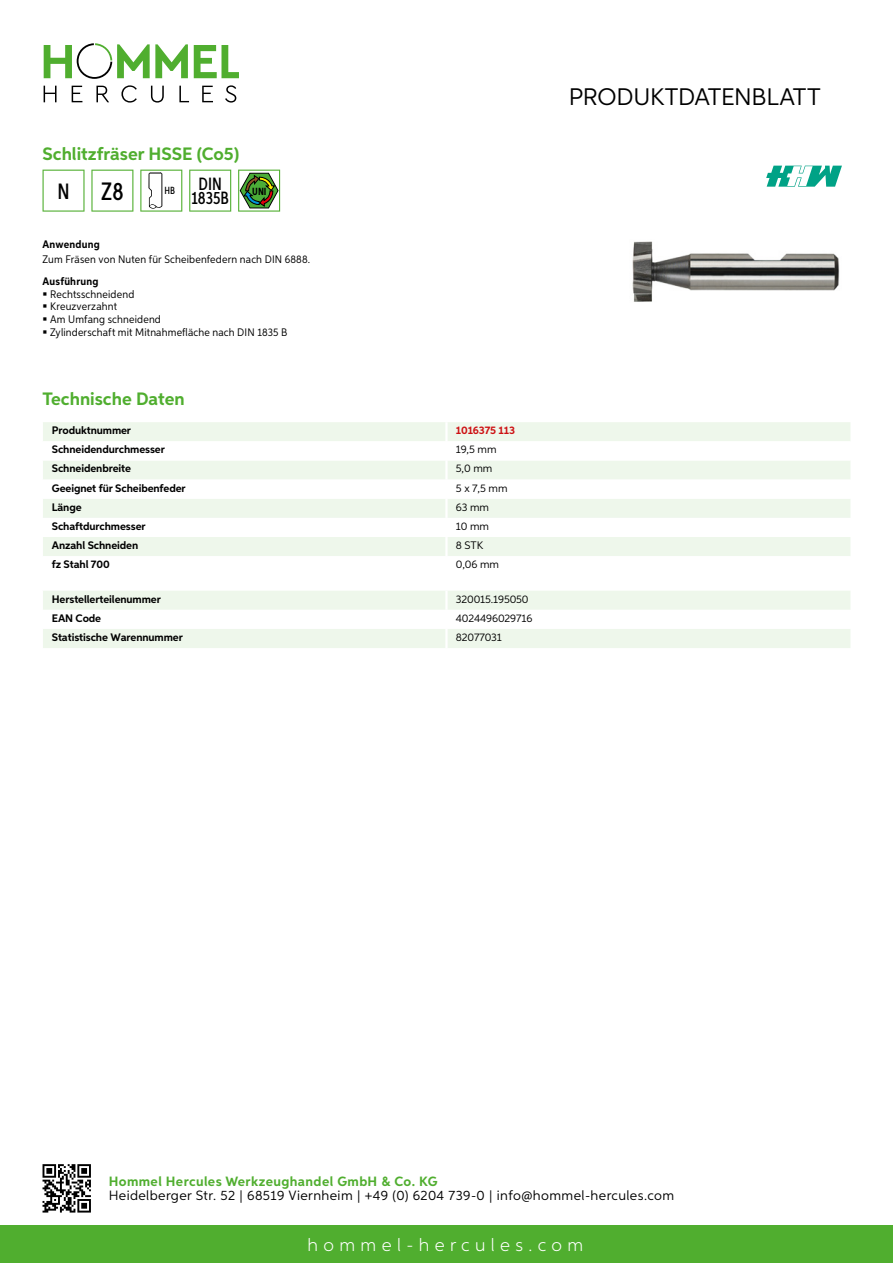
<style>
.page{position:relative;width:893px;height:1263px;background:#fff}
.page>*{position:absolute;margin:0;border:0;box-sizing:border-box;transform-origin:0 0}
.t1{font:500 25.2px "Aspira XX Nar";color:#000}
.t2{font:24px "Aspira";letter-spacing:-.01em;color:#000}
.t3{font:500 22.2px "Aspira XX Nar";color:#000}
.t4{font:700 18px "Aspira";color:#50ae2f}
.t5{font:300 18px "Aspira";letter-spacing:.3em;color:#fff}
.t6{font:500 17.85px/14.9px "Aspira XX Nar";color:#000;text-align:center}
.t7{font:13.5px "Aspira";letter-spacing:.03em;color:#000}
.t8{font:700 13.5px "Aspira";letter-spacing:.03em;color:#50ae2f}
.t9{font:700 10.95px "Aspira";letter-spacing:-.01em;color:#000}
.t10{font:10.95px/12.8px "Aspira Nar";letter-spacing:.015em;color:#000}
.t11{font:10.95px "Aspira";letter-spacing:-.01em;color:#000}
.t12{font:700 10.95px "Aspira Nar";letter-spacing:.02em;color:#000}
.t13{font:700 10.95px "Aspira";letter-spacing:-.01em;color:#cd1013}
.t14{font:700 10.35px "Aspira XX Nar";color:#000}
.t15{font:500 10.35px "Aspira XX Nar";color:#000}
</style>
<div class="page">
<div style="left:0;top:1226px;width:893px;height:37px;background:#50ae2f"></div>
<svg style="left:43px;top:1164px;width:48px;height:48px"></svg>
<svg style="left:194px;top:45px;width:45px;height:33px"></svg>
<svg style="left:44px;top:43px;width:144px;height:36px"></svg>
<svg style="left:44px;top:86px;width:13px;height:16px"></svg>
<svg style="left:72px;top:86px;width:10px;height:16px"></svg>
<svg style="left:96px;top:86px;width:13px;height:16px"></svg>
<svg style="left:121px;top:85px;width:16px;height:18px"></svg>
<svg style="left:151px;top:86px;width:13px;height:17px"></svg>
<svg style="left:179px;top:86px;width:10px;height:16px"></svg>
<svg style="left:202px;top:86px;width:11px;height:16px"></svg>
<svg style="left:225px;top:85px;width:11px;height:18px"></svg>
<div style="left:43px;top:422px;width:807px;height:19px;background:#eef7eb"></div>
<svg style="left:43px;top:461px;width:807px;height:95px;fill:#eef7eb"></svg>
<hr style="left:445px;top:422px;width:3px;height:19px;background:#fff">
<hr style="left:445px;top:460px;width:3px;height:20px;background:#fff">
<hr style="left:445px;top:480px;width:3px;height:19px;background:#fff">
<hr style="left:445px;top:499px;width:3px;height:19px;background:#fff">
<hr style="left:445px;top:518px;width:3px;height:19px;background:#fff">
<hr style="left:445px;top:537px;width:3px;height:19px;background:#fff">
<svg style="left:43px;top:591px;width:807px;height:57px"></svg>
<hr style="left:445px;top:629px;width:3px;height:19px;background:#fff">
<svg style="left:43px;top:170px;width:42px;height:42px"></svg>
<svg style="left:91px;top:170px;width:42px;height:42px"></svg>
<svg style="left:140px;top:170px;width:42px;height:42px"></svg>
<svg style="left:189px;top:170px;width:42px;height:42px"></svg>
<svg style="left:238px;top:170px;width:42px;height:42px"></svg>
<img style="left:632px;top:241px;width:208px;height:61px">
<svg style="left:766px;top:166px;width:76px;height:21px"></svg>
<h3 class="t4" style="left:43px;top:142px;width:198px">Schlitzfräser HSSE (Co5)</h3>
<h3 class="t3" style="left:57px;top:178px;width:14px">N</h3>
<h1 class="t1" style="left:101px;top:176px;width:24px">Z8</h1>
<p class="t15" style="left:165px;top:185px;width:12px">HB</p>
<h3 class="t6" style="left:191px;top:176px;width:39px">DIN<br>1835B</h3>
<p class="t14" style="left:252px;top:185px;width:16px">UNI</p>
<p class="t12" style="left:43px;top:237px;width:59px">Anwendung</p>
<p class="t10" style="left:43px;top:252px;width:269px">Zum Fräsen von Nuten für Scheibenfedern nach DIN 6888.</p>
<p class="t12" style="left:43px;top:274px;width:58px">Ausführung</p>
<p class="t10" style="left:50px;top:287px;width:239px">Rechtsschneidend<br>Kreuzverzahnt<br>Am Umfang schneidend<br>Zylinderschaft mit Mitnahmefläche nach DIN 1835 B</p>
<h3 class="t4" style="left:43px;top:388px;width:144px">Technische Daten</h3>
<p class="t9" style="left:52px;top:424px;width:81px">Produktnummer</p>
<p class="t13" style="left:456px;top:424px;width:61px">1016375 113</p>
<p class="t9" style="left:52px;top:443px;width:115px">Schneidendurchmesser</p>
<p class="t11" style="left:456px;top:443px;width:42px">19,5 mm</p>
<p class="t9" style="left:52px;top:462px;width:81px">Schneidenbreite</p>
<p class="t11" style="left:456px;top:462px;width:38px">5,0 mm</p>
<p class="t9" style="left:52px;top:481px;width:135px">Geeignet für Scheibenfeder</p>
<p class="t11" style="left:456px;top:481px;width:53px">5 x 7,5 mm</p>
<p class="t9" style="left:52px;top:500px;width:31px">Länge</p>
<p class="t11" style="left:456px;top:500px;width:35px">63 mm</p>
<p class="t9" style="left:52px;top:519px;width:95px">Schaftdurchmesser</p>
<p class="t11" style="left:456px;top:519px;width:35px">10 mm</p>
<p class="t9" style="left:52px;top:538px;width:88px">Anzahl Schneiden</p>
<p class="t11" style="left:456px;top:538px;width:22px">8 STK</p>
<p class="t9" style="left:52px;top:557px;width:59px">fz Stahl 700</p>
<p class="t11" style="left:456px;top:558px;width:45px">0,06 mm</p>
<p class="t9" style="left:52px;top:592px;width:111px">Herstellerteilenummer</p>
<p class="t11" style="left:456px;top:592px;width:74px">320015.195050</p>
<p class="t9" style="left:52px;top:611px;width:51px">EAN Code</p>
<p class="t11" style="left:456px;top:611px;width:78px">4024496029716</p>
<p class="t9" style="left:52px;top:630px;width:132px">Statistische Warennummer</p>
<p class="t11" style="left:456px;top:630px;width:48px">82077031</p>
<h2 class="t2" style="left:569px;top:82px;width:253px">Produktdatenblatt</h2>
<p class="t8" style="left:109px;top:1172px;width:330px">Hommel Hercules Werkzeughandel GmbH &amp; Co. KG</p>
<p class="t7" style="left:109px;top:1187px;width:567px">Heidelberger Str. 52 | 68519 Viernheim | +49 (0) 6204 739-0 | info@hommel-hercules.com</p>
<h3 class="t5" style="left:307px;top:1234px;width:277px">hommel-hercules.com</h3>
</div>
